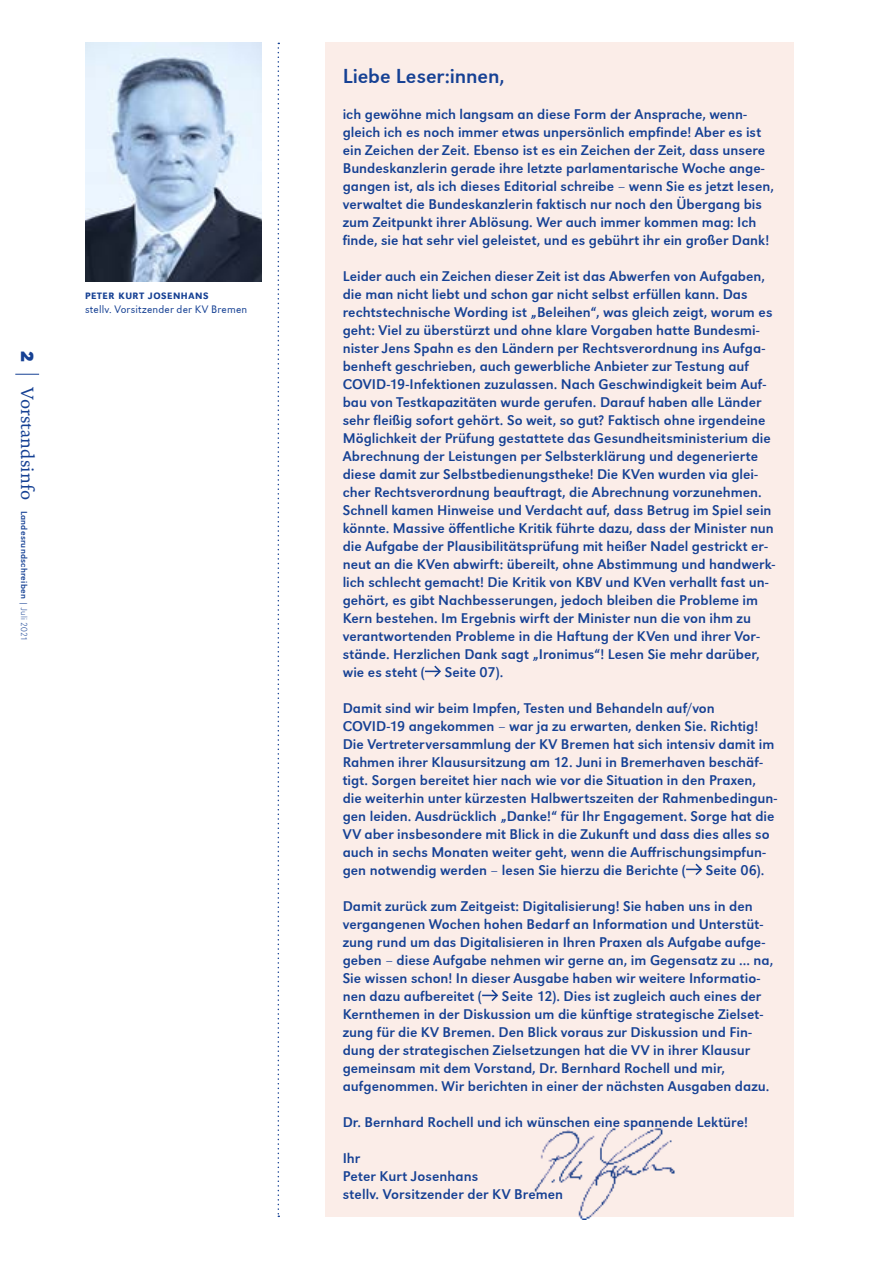
<style>
.page{position:relative;width:893px;height:1263px;background:#fff}
.page>*{position:absolute;margin:0;border:0;box-sizing:border-box;transform-origin:0 0}
.t1{font:21px "URW Grotesk";letter-spacing:-.005em;color:#164194}
.t2{font:700 18px "URW Grotesk";color:#164194}
.t3{font:14.55px/18px "URW Grotesk";color:#164194}
.t4{font:300 11.25px "URW Grotesk";letter-spacing:.015em;color:#164194}
.t5{font:500 9.6px "URW Grotesk";letter-spacing:.055em;color:#164194}
.t6{font:9px "URW Grotesk";letter-spacing:.025em;color:#164194}
.s1{font-family:"DTL Documenta TOT";font-size:18px}
.s2{font-weight:300;font-stretch:expanded}
</style>
<div class="page">
<div style="left:326px;top:43px;width:468px;height:1174px;background:#fbede8"></div>
<img style="left:85px;top:43px;width:176px;height:238px">
<img style="left:534px;top:1128px;width:141px;height:91px">
<svg style="left:15px;top:374px;width:24px;height:1px"></svg>
<svg style="left:278px;top:43px;width:1px;height:1174px"></svg>
<svg style="left:425px;top:666px;width:16px;height:11px"></svg>
<svg style="left:686px;top:864px;width:16px;height:11px"></svg>
<svg style="left:482px;top:990px;width:16px;height:11px"></svg>
<p class="t2" style="left:38px;top:350px;width:12px;rotate:90deg">2</p>
<p class="t6" style="left:29px;top:387px;width:255px;rotate:90deg"><span class="s1">Vorstandsinfo</span> Landesrundschreiben | <span class="s2">Juli 2021</span></p>
<p class="t5" style="left:85px;top:290px;width:125px">PETER KURT JOSENHANS</p>
<p class="t4" style="left:85px;top:302px;width:164px">stellv. Vorsitzender der KV Bremen</p>
<h1 class="t1" style="left:343px;top:64px;width:163px">Liebe Leser:innen,</h1>
<p class="t3" style="left:343px;top:105px;width:433px">ich gewöhne mich langsam an diese Form der Ansprache, wenn&shy;gleich ich es noch immer etwas unpersönlich empfinde! Aber es ist ein Zeichen der Zeit. Ebenso ist es ein Zeichen der Zeit, dass unsere Bundeskanzlerin gerade ihre letzte parlamentarische Woche ange&shy;gangen ist, als ich dieses Editorial schreibe – wenn Sie es jetzt lesen, verwaltet die Bundeskanzlerin faktisch nur noch den Übergang bis zum Zeitpunkt ihrer Ablösung. Wer auch immer kommen mag: Ich finde, sie hat sehr viel geleistet, und es gebührt ihr ein großer Dank!</p>
<p class="t3" style="left:343px;top:267px;width:434px">Leider auch ein Zeichen dieser Zeit ist das Abwerfen von Aufgaben, die man nicht liebt und schon gar nicht selbst erfüllen kann. Das rechtstechnische Wording ist „Beleihen“, was gleich zeigt, worum es geht: Viel zu überstürzt und ohne klare Vorgaben hatte Bundesmi&shy;nister Jens Spahn es den Ländern per Rechtsverordnung ins Aufga&shy;benheft geschrieben, auch gewerbliche Anbieter zur Testung auf COVID-19-Infektionen zuzulassen. Nach Geschwindigkeit beim Auf&shy;bau von Testkapazitäten wurde gerufen. Darauf haben alle Länder sehr fleißig sofort gehört. So weit, so gut? Faktisch ohne irgendeine Möglichkeit der Prüfung gestattete das Gesundheitsministerium die Abrechnung der Leistungen per Selbsterklärung und degenerierte diese damit zur Selbstbedienungstheke! Die KVen wurden via glei&shy;cher Rechtsverordnung beauftragt, die Abrechnung vorzunehmen.<br>Schnell kamen Hinweise und Verdacht auf, dass Betrug im Spiel sein könnte. Massive öffentliche Kritik führte dazu, dass der Minister nun die Aufgabe der Plausibilitätsprüfung mit heißer Nadel gestrickt er&shy;neut an die KVen abwirft: übereilt, ohne Abstimmung und handwerk&shy;lich schlecht gemacht! Die Kritik von KBV und KVen verhallt fast un&shy;gehört, es gibt Nachbesserungen, jedoch bleiben die Probleme im Kern bestehen. Im Ergebnis wirft der Minister nun die von ihm zu verantwortenden Probleme in die Haftung der KVen und ihrer Vor&shy;stände. Herzlichen Dank sagt „Ironimus“! Lesen Sie mehr darüber, wie es steht (</p>
<p class="t3" style="left:445px;top:663px;width:60px">Seite 07).</p>
<p class="t3" style="left:343px;top:699px;width:436px">Damit sind wir beim Impfen, Testen und Behandeln auf/von COVID-19 angekommen – war ja zu erwarten, denken Sie. Richtig!<br>Die Vertreterversammlung der KV Bremen hat sich intensiv damit im Rahmen ihrer Klausursitzung am 12. Juni in Bremerhaven beschäf&shy;tigt. Sorgen bereitet hier nach wie vor die Situation in den Praxen, die weiterhin unter kürzesten Halbwertszeiten der Rahmenbedingun&shy;gen leiden. Ausdrücklich „Danke!“ für Ihr Engagement. Sorge hat die VV aber insbesondere mit Blick in die Zukunft und dass dies alles so auch in sechs Monaten weiter geht, wenn die Auffrischungsimpfun&shy;gen notwendig werden – lesen Sie hierzu die Berichte (</p>
<p class="t3" style="left:706px;top:861px;width:60px">Seite 06).</p>
<p class="t3" style="left:343px;top:897px;width:432px">Damit zurück zum Zeitgeist: Digitalisierung! Sie haben uns in den vergangenen Wochen hohen Bedarf an Information und Unterstüt&shy;zung rund um das Digitalisieren in Ihren Praxen als Aufgabe aufge&shy;geben – diese Aufgabe nehmen wir gerne an, im Gegensatz zu ... na, Sie wissen schon! In dieser Ausgabe haben wir weitere Informatio&shy;nen dazu aufbereitet (</p>
<p class="t3" style="left:343px;top:987px;width:428px;text-indent:159px">Seite 12). Dies ist zugleich auch eines der Kernthemen in der Diskussion um die künftige strategische Zielset&shy;zung für die KV Bremen. Den Blick voraus zur Diskussion und Fin&shy;dung der strategischen Zielsetzungen hat die VV in ihrer Klausur gemeinsam mit dem Vorstand, Dr. Bernhard Rochell und mir, aufgenommen. Wir berichten in einer der nächsten Ausgaben dazu.</p>
<p class="t3" style="left:343px;top:1113px;width:407px">Dr. Bernhard Rochell und ich wünschen eine spannende Lektüre!</p>
<p class="t3" style="left:343px;top:1149px;width:222px">Ihr<br>Peter Kurt Josenhans<br>stellv. Vorsitzender der KV Bremen</p>
</div>
